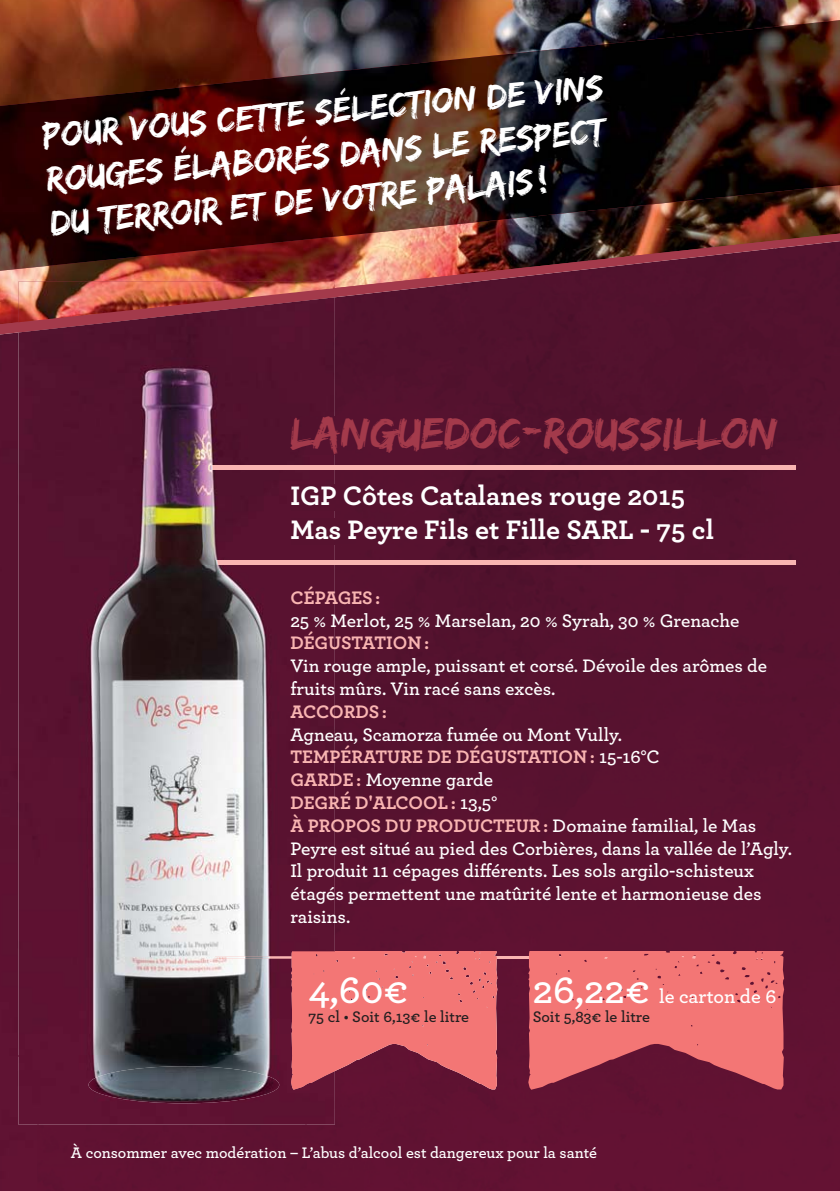
<style>
.page{position:relative;width:840px;height:1191px;background:#fff}
.page>*{position:absolute;margin:0;border:0;box-sizing:border-box;transform-origin:0 0}
.t1{font:46px "Edo SZ";color:#a33a4b}
.t2{font:600 40px "Archer";color:#fff}
.t3{font:36.6px/44px "Edo SZ";color:#fff;text-align:justify}
.t4{font:700 28px/34px "Archer";color:#fff}
.t5{font:600 20px "Archer";color:#fff}
.t6{font:600 19px/22.8px "Archer";color:#fff}
.t7{font:700 19px "Archer";letter-spacing:-.015em;color:#f9b5b2}
.t8{font:600 16px "Archer";color:#fff}
.t9{font:600 16px "Archer";color:#231f20}
.s1{font-weight:700;color:#f9b5b2}
.s2{font-size:40px}
</style>
<div class="page">
<img style="left:306px;top:338px;width:533px;height:853px">
<div style="left:0;top:338px;width:38px;height:853px;background:#5b1231"></div>
<div style="left:38px;top:1124px;width:268px;height:67px;background:#601232"></div>
<div style="left:334px;top:416px;width:443px;height:39px;background:#51122d"></div>
<div style="left:334px;top:484px;width:349px;height:26px;background:#51122d"></div>
<img style="left:334px;top:518px;width:350px;height:26px">
<div style="left:0;top:326px;width:839px;height:12px;background:#51122d"></div>
<img style="left:0;top:0;width:839px;height:326px">
<img style="left:0;top:20px;width:839px;height:253px">
<hr style="left:184px;top:465px;width:611px;height:4px;background:#f9b5b2">
<hr style="left:184px;top:560px;width:611px;height:4px;background:#f9b5b2">
<hr style="left:215px;top:956px;width:560px;height:2px;background:#f9b5b2">
<svg style="left:527px;top:951px;width:256px;height:138px;background:#d66267"></svg>
<svg style="left:334px;top:951px;width:163px;height:138px;background:#d66368"></svg>
<img style="left:18px;top:332px;width:316px;height:792px">
<img style="left:18px;top:322px;width:316px;height:10px">
<img style="left:18px;top:281px;width:316px;height:41px">
<img style="left:184px;top:465px;width:150px;height:4px">
<img style="left:184px;top:560px;width:150px;height:4px">
<img style="left:88px;top:1066px;width:191px;height:37px;border-radius:50%">
<img style="left:215px;top:956px;width:76px;height:2px">
<img style="left:291px;top:951px;width:43px;height:138px">
<h3 class="t3" style="left:41px;top:113px;width:564px;rotate:-5deg">POUR VOUS CETTE SÉLECTION DE VINS ROUGES ÉLABORÉS DANS LE RESPECT DU TERROIR ET DE VOTRE PALAIS !</h3>
<h1 class="t1" style="left:290px;top:406px;width:488px">LANGUEDOC-ROUSSILLON</h1>
<h3 class="t4" style="left:290px;top:481px;width:425px">IGP Côtes Catalanes rouge 2015<br>Mas Peyre Fils et Fille SARL - 75 cl</h3>
<p class="t7" style="left:290px;top:590px;width:92px">CÉPAGES-:</p>
<p class="t6" style="left:290px;top:611px;width:450px">25 % Merlot, 25 % Marselan, 20 % Syrah, 30 % Grenache</p>
<p class="t7" style="left:290px;top:636px;width:140px">DÉGUSTATION-:</p>
<p class="t6" style="left:290px;top:656px;width:478px">Vin rouge ample, puissant et corsé. Dévoile des arômes de fruits mûrs. Vin racé sans excès.</p>
<p class="t7" style="left:290px;top:704px;width:98px">ACCORDS-:</p>
<p class="t6" style="left:290px;top:725px;width:503px">Agneau, Scamorza fumée ou Mont Vully.<br><span class="s1">TEMPÉRATURE DE DÉGUSTATION-:</span> 15-16°C<br><span class="s1">GARDE-:</span> Moyenne garde<br><span class="s1">DEGRÉ D'ALCOOL-:</span> 13,5°<br><span class="s1">À PROPOS DU PRODUCTEUR-:</span> Domaine familial, le Mas Peyre est situé au pied des Corbières, dans la vallée de l’Agly.<br>Il produit 11 cépages différents. Les sols argilo-schisteux étagés permettent une matûrité lente et harmonieuse des raisins.</p>
<h2 class="t2" style="left:308px;top:974px;width:102px">4,60€</h2>
<p class="t9" style="left:308px;top:1011px;width:162px">75 cl • Soit 6,13€ le litre</p>
<p class="t5" style="left:532px;top:989px;width:245px"><span class="s2">26,22€</span> le carton de 6</p>
<p class="t9" style="left:532px;top:1011px;width:119px">Soit 5,83€ le litre</p>
<p class="t8" style="left:71px;top:1147px;width:527px">À consommer avec modération – L’abus d’alcool est dangereux pour la santé</p>
</div>
